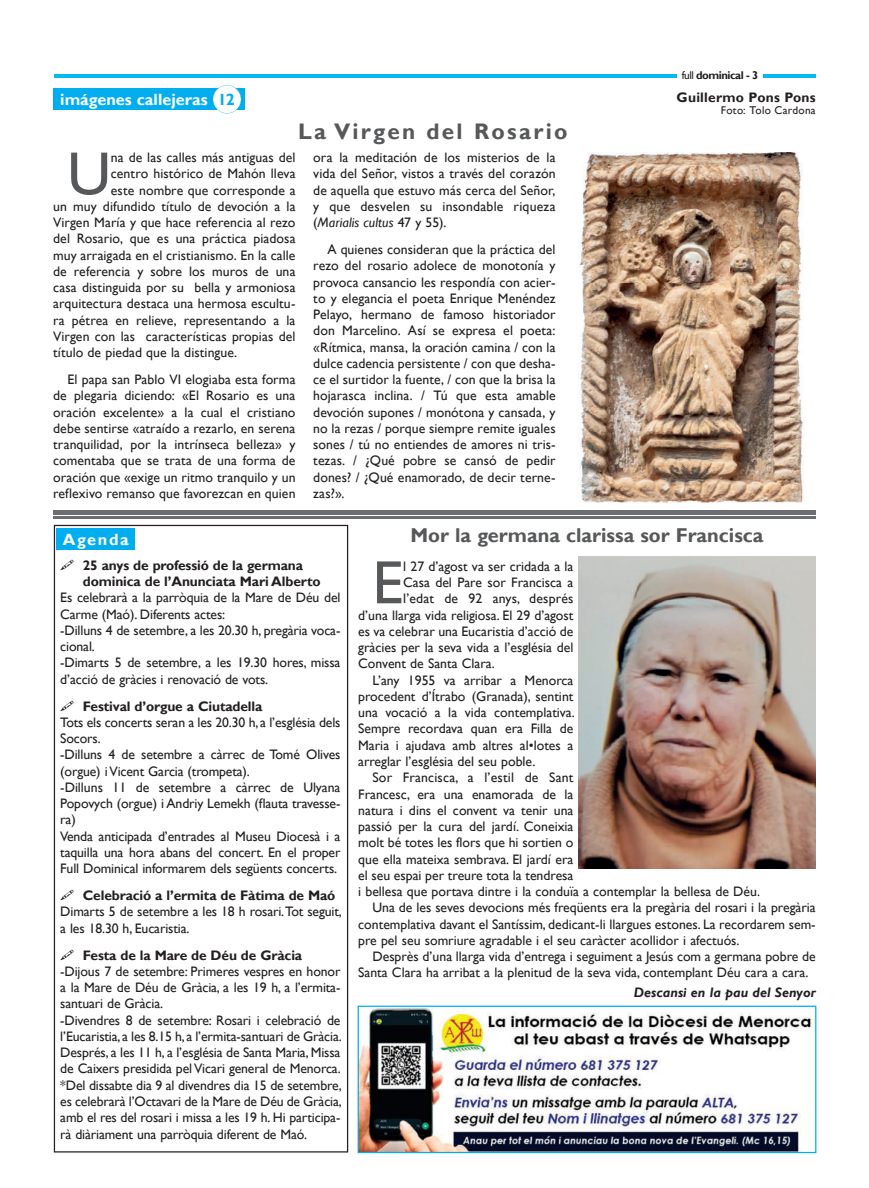
<style>
.page{position:relative;width:869px;height:1188px;background:#fff}
.page>*{position:absolute;margin:0;border:0;box-sizing:border-box;transform-origin:0 0}
.t1{font:61.38px "Gill Sans";color:#57585a}
.t2{font:700 22.5px "Gill Sans";letter-spacing:.1em;color:#57585a}
.t3{font:700 20px "Gill Sans";color:#57585a}
.t4{font:700 16.25px "Gill Sans";color:#fff}
.t5{font:13.75px/16.2px "Gill Sans";color:#231f20}
.t6{font:700 13.75px/16.2px "Gill Sans";letter-spacing:-.01em;color:#231f20}
.t7{font:italic 700 13.75px "Gill Sans";color:#231f20}
.t8{font:700 13.75px "Gill Sans";letter-spacing:.015em;color:#231f20}
.t9{font:11.25px "Gill Sans";letter-spacing:.02em;color:#231f20}
.t10{font:700 11.25px "Gill Sans";letter-spacing:-.04em;color:#231f20}
.s1{color:#00aeef}
.s2{font-style:italic}
.s3{font-weight:400}
</style>
<div class="page">
<hr style="left:54px;top:74px;width:761px;height:4px;background:#00baf1">
<div style="left:677px;top:71px;width:85px;height:9px;background:#fff"></div>
<hr style="left:53px;top:510px;width:762px;height:2px;background:#6c6d70">
<hr style="left:53px;top:513px;width:762px;height:2px;background:#6c6d70">
<hr style="left:53px;top:516px;width:762px;height:2px;background:#6c6d70">
<img style="left:357px;top:1005px;width:459px;height:147px">
<img style="left:578px;top:556px;width:237px;height:312px">
<img style="left:578px;top:152px;width:226px;height:351px">
<div style="left:53px;top:89px;width:191px;height:21px;background:#00aeef"></div>
<svg style="left:213px;top:85px;width:28px;height:28px"></svg>
<svg style="left:54px;top:524px;width:294px;height:628px"></svg>
<div style="left:57px;top:528px;width:78px;height:21px;background:#00aeef"></div>
<svg style="left:61px;top:559px;width:13px;height:11px"></svg>
<svg style="left:61px;top:700px;width:13px;height:10px"></svg>
<svg style="left:61px;top:889px;width:13px;height:11px"></svg>
<svg style="left:61px;top:948px;width:13px;height:11px"></svg>
<p class="t4" style="left:60px;top:90px;width:176px">imágenes callejeras <span class="s1">12</span></p>
<h2 class="t2" style="left:298px;top:118px;width:271px">La Virgen del Rosario</h2>
<h1 class="t1" style="left:67px;top:138px;width:45px">U</h1>
<p class="t5" style="left:111px;top:149px;width:186px">na de las calles más antiguas del</p>
<p class="t5" style="left:111px;top:166px;width:186px">centro histórico de Mahón lleva</p>
<p class="t5" style="left:111px;top:182px;width:186px">este nombre que corresponde a</p>
<p class="t5" style="left:53px;top:198px;width:244px">un muy difundido título de devoción a la</p>
<p class="t5" style="left:53px;top:214px;width:244px">Virgen María y que hace referencia al rezo</p>
<p class="t5" style="left:53px;top:231px;width:244px">del Rosario, que es una práctica piadosa</p>
<p class="t5" style="left:53px;top:247px;width:244px">muy arraigada en el cristianismo. En la calle</p>
<p class="t5" style="left:53px;top:263px;width:244px">de referencia y sobre los muros de una</p>
<p class="t5" style="left:53px;top:279px;width:244px">casa distinguida por su bella y armoniosa</p>
<p class="t5" style="left:53px;top:296px;width:244px">arquitectura destaca una hermosa escultu-</p>
<p class="t5" style="left:53px;top:312px;width:244px">ra pétrea en relieve, representando a la</p>
<p class="t5" style="left:53px;top:328px;width:244px">Virgen con las características propias del</p>
<p class="t5" style="left:53px;top:344px;width:185px">título de piedad que la distingue.</p>
<p class="t5" style="left:53px;top:371px;width:244px;text-align:justify;text-indent:14px">El papa san Pablo VI elogiaba esta forma de plegaria diciendo: «El Rosario es una oración excelente» a la cual el cristiano debe sentirse «atraído a rezarlo, en serena tranquilidad, por la intrínseca belleza» y comentaba que se trata de una forma de oración que «exige un ritmo tranquilo y un reflexivo remanso que favorezcan en quien</p>
<p class="t5" style="left:313px;top:149px;width:244px;text-align:justify">ora la meditación de los misterios de la vida del Señor, vistos a través del corazón de aquella que estuvo más cerca del Señor, y que desvelen su insondable riqueza (<span class="s2">Marialis cultus</span> 47 y 55).</p>
<p class="t5" style="left:313px;top:241px;width:244px;text-align:justify;text-indent:14px">A quienes consideran que la práctica del rezo del rosario adolece de monotonía y provoca cansancio les respondía con acier&shy;to y elegancia el poeta Enrique Menéndez Pelayo, hermano de famoso historiador don Marcelino. Así se expresa el poeta: «Rítmica, mansa, la oración camina / con la dulce cadencia persistente / con que desha&shy;ce el surtidor la fuente, / con que la brisa la hojarasca inclina. / Tú que esta amable devoción supones / monótona y cansada, y no la rezas / porque siempre remite iguales sones / tú no entiendes de amores ni tris&shy;tezas. / ¿Qué pobre se cansó de pedir dones? / ¿Qué enamorado, de decir terne&shy;zas?».</p>
<p class="t10" style="left:681px;top:69px;width:78px"><span class="s3">full</span> dominical - 3</p>
<p class="t8" style="left:676px;top:89px;width:141px">Guillermo Pons Pons</p>
<p class="t9" style="left:720px;top:104px;width:96px">Foto: Tolo Cardona</p>
<p class="t4" style="left:63px;top:529px;width:67px">Agenda</p>
<p class="t6" style="left:83px;top:557px;width:239px">25 anys de professió de la germana dominica de l’Anunciata Mari Alberto</p>
<p class="t5" style="left:60px;top:589px;width:281px">Es celebrarà a la parròquia de la Mare de Déu del Carme (Maó). Diferents actes:<br>-Dilluns 4 de setembre, a les 20.30 h, pregària voca&shy;cional.<br>-Dimarts 5 de setembre, a les 19.30 hores, missa d’acció de gràcies i renovació de vots.</p>
<p class="t6" style="left:83px;top:698px;width:181px">Festival d’orgue a Ciutadella</p>
<p class="t5" style="left:60px;top:714px;width:281px">Tots els concerts seran a les 20.30 h, a l’església dels Socors.<br>-Dilluns 4 de setembre a càrrec de Tomé Olives (orgue) i Vicent Garcia (trompeta).<br>-Dilluns 11 de setembre a càrrec de Ulyana Popovych (orgue) i Andriy Lemekh (flauta travesse&shy;ra)<br>Venda anticipada d’entrades al Museu Diocesà i a taquilla una hora abans del concert. En el proper Full Dominical informarem dels següents concerts.</p>
<p class="t6" style="left:83px;top:887px;width:254px">Celebració a l’ermita de Fàtima de Maó</p>
<p class="t5" style="left:60px;top:903px;width:283px">Dimarts 5 de setembre a les 18 h rosari. Tot seguit, a les 18.30 h, Eucaristia.</p>
<p class="t6" style="left:83px;top:946px;width:221px">Festa de la Mare de Déu de Gràcia</p>
<p class="t5" style="left:60px;top:963px;width:283px">-Dijous 7 de setembre: Primeres vespres en honor a la Mare de Déu de Gràcia, a les 19 h, a l’ermita&shy;santuari de Gràcia.<br>-Divendres 8 de setembre: Rosari i celebració de l’Eucaristia, a les 8.15 h, a l’ermita-santuari de Gràcia.<br>Després, a les 11 h, a l’església de Santa Maria, Missa de Caixers presidida pel Vicari general de Menorca. *Del dissabte dia 9 al divendres dia 15 de setembre, es celebrarà l’Octavari de la Mare de Déu de Gràcia, amb el res del rosari i missa a les 19 h. Hi participa&shy;rà diàriament una parròquia diferent de Maó.</p>
<h3 class="t3" style="left:410px;top:523px;width:354px">Mor la germana clarissa sor Francisca</h3>
<h1 class="t1" style="left:372px;top:547px;width:32px">E</h1>
<p class="t5" style="left:403px;top:558px;width:172px">l 27 d’agost va ser cridada a la</p>
<p class="t5" style="left:403px;top:574px;width:172px">Casa del Pare sor Francisca a</p>
<p class="t5" style="left:403px;top:590px;width:172px">l’edat de 92 anys, després</p>
<p class="t5" style="left:358px;top:607px;width:217px">d’una llarga vida religiosa. El 29 d’agost</p>
<p class="t5" style="left:358px;top:623px;width:217px">es va celebrar una Eucaristia d’acció de</p>
<p class="t5" style="left:358px;top:639px;width:216px">gràcies per la seva vida a l’església del</p>
<p class="t5" style="left:358px;top:655px;width:138px">Convent de Santa Clara.</p>
<p class="t5" style="left:372px;top:672px;width:202px">L’any 1955 va arribar a Menorca</p>
<p class="t5" style="left:358px;top:688px;width:217px">procedent d’Ítrabo (Granada), sentint</p>
<p class="t5" style="left:358px;top:704px;width:218px">una vocació a la vida contemplativa.</p>
<p class="t5" style="left:358px;top:720px;width:217px">Sempre recordava quan era Filla de</p>
<p class="t5" style="left:358px;top:737px;width:216px">Maria i ajudava amb altres al•lotes a</p>
<p class="t5" style="left:358px;top:753px;width:179px">arreglar l’església del seu poble.</p>
<p class="t5" style="left:372px;top:769px;width:202px">Sor Francisca, a l’estil de Sant</p>
<p class="t5" style="left:358px;top:785px;width:217px">Francesc, era una enamorada de la</p>
<p class="t5" style="left:358px;top:802px;width:216px">natura i dins el convent va tenir una</p>
<p class="t5" style="left:358px;top:818px;width:216px">passió per la cura del jardí. Coneixia</p>
<p class="t5" style="left:358px;top:834px;width:216px">molt bé totes les flors que hi sortien o</p>
<p class="t5" style="left:358px;top:850px;width:216px">que ella mateixa sembrava. El jardí era</p>
<p class="t5" style="left:358px;top:867px;width:217px">el seu espai per treure tota la tendresa</p>
<p class="t5" style="left:358px;top:883px;width:403px">i bellesa que portava dintre i la conduïa a contemplar la bellesa de Déu.</p>
<p class="t5" style="left:372px;top:899px;width:444px">Una de les seves devocions més freqüents era la pregària del rosari i la pregària</p>
<p class="t5" style="left:358px;top:915px;width:459px">contemplativa davant el Santíssim, dedicant-li llargues estones. La recordarem sem-</p>
<p class="t5" style="left:358px;top:932px;width:382px">pre pel seu somriure agradable i el seu caràcter acollidor i afectuós.</p>
<p class="t5" style="left:372px;top:948px;width:444px">Desprès d’una llarga vida d’entrega i seguiment a Jesús com a germana pobre de</p>
<p class="t5" style="left:358px;top:964px;width:451px">Santa Clara ha arribat a la plenitud de la seva vida, contemplant Déu cara a cara.</p>
<p class="t7" style="left:633px;top:984px;width:183px">Descansi en la pau del Senyor</p>
</div>
